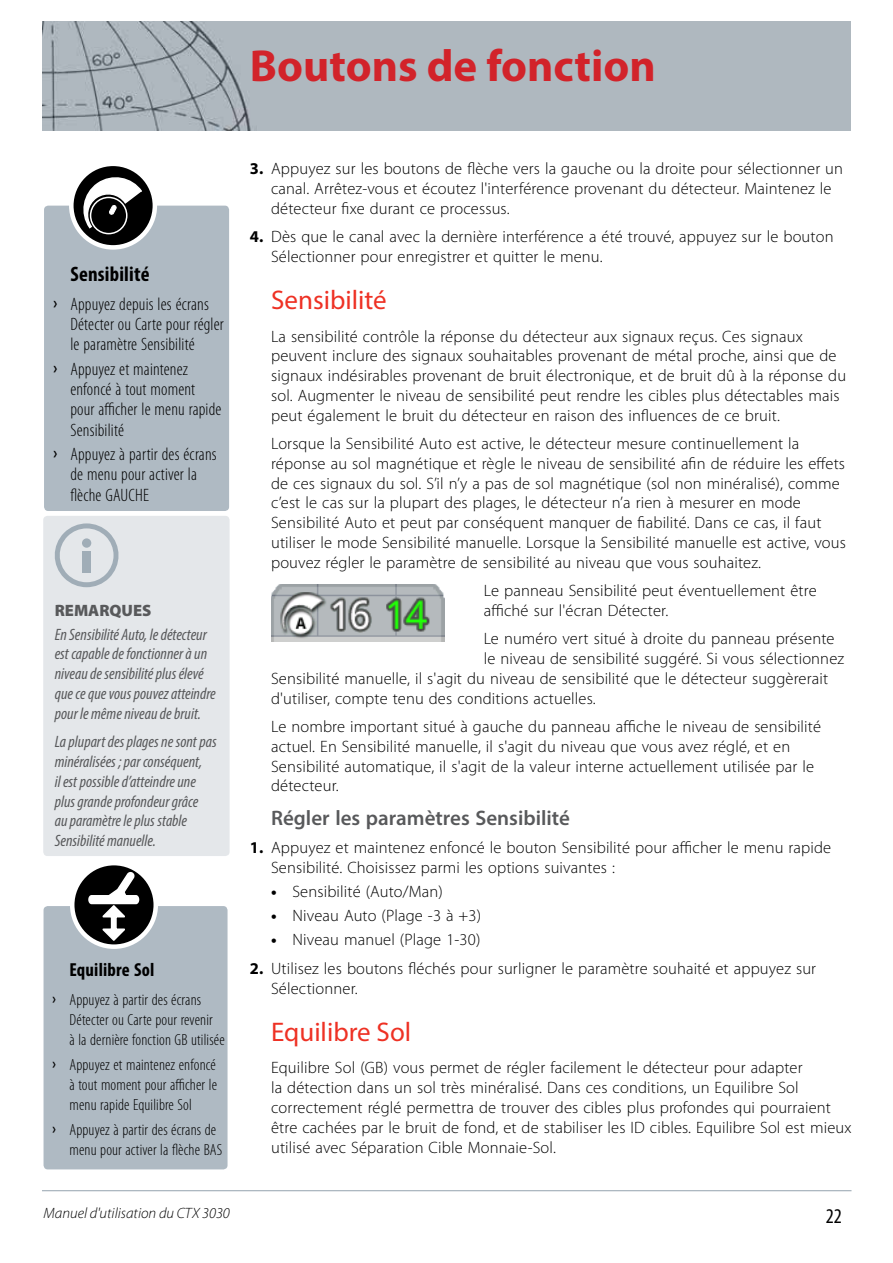
<style>
.page{position:relative;width:893px;height:1263px;background:#fff}
.page>*{position:absolute;margin:0;border:0;box-sizing:border-box;transform-origin:0 0}
.t1{font:700 45px "Myriad Pro";color:#d2232a}
.t2{font:27px "Myriad Pro";color:#ee3124}
.t3{font:600 21px "Myriad Pro";color:#58595b}
.t4{font:700 condensed 21px "Myriad Pro";letter-spacing:.01em;color:#000}
.t5{font:condensed 21px "Myriad Pro";color:#000}
.t6{font:700 condensed 18.9px "Myriad Pro";letter-spacing:.01em;color:#000}
.t7{font:300 condensed 18px/20.2px "Myriad Pro";letter-spacing:.01em;color:#000}
.t8{font:300 16.5px/19.8px "Myriad Pro";letter-spacing:.01em;color:#000}
.t9{font:italic condensed 16.5px/19.8px "Myriad Pro";color:#58595b}
.t10{font:900 16.5px "Myriad Pro";color:#58595b}
.t11{font:300 condensed 16.2px/20.2px "Myriad Pro";letter-spacing:.01em;color:#000}
.t12{font:italic 300 15px "Myriad Pro";color:#000}
.s1{font-weight:700}
</style>
<div class="page">
<div style="left:43px;top:22px;width:807px;height:108px;background:#afb8bf"></div>
<hr style="left:42px;top:1190px;width:809px;height:1px;background:#a0adb7">
<img style="left:271px;top:584px;width:173px;height:58px">
<div style="left:44px;top:206px;width:185px;height:305px;background:#afbac3;border-radius:4px"></div>
<svg style="left:71px;top:164px;width:84px;height:83px;background:#353535"></svg>
<div style="left:69px;top:162px;width:88px;height:88px;border:4px solid #fff;border-radius:50%"></div>
<svg style="left:91px;top:197px;width:36px;height:37px"></svg>
<div style="left:90px;top:197px;width:38px;height:37px;border:2px solid #fff;border-radius:50%"></div>
<svg style="left:80px;top:172px;width:64px;height:58px"></svg>
<div style="left:43px;top:516px;width:187px;height:340px;background:#e4e7ea;border-radius:4px"></div>
<svg style="left:54px;top:523px;width:65px;height:64px"></svg>
<div style="left:82px;top:538px;width:9px;height:10px;background:#a0adb7;border-radius:50%"></div>
<div style="left:82px;top:551px;width:9px;height:21px;background:#a0adb7"></div>
<div style="left:44px;top:906px;width:184px;height:263px;background:#afbac3;border-radius:4px"></div>
<svg style="left:72px;top:863px;width:84px;height:84px;background:#333"></svg>
<div style="left:70px;top:861px;width:88px;height:88px;border:4px solid #fff;border-radius:50%"></div>
<svg style="left:88px;top:870px;width:52px;height:73px"></svg>
<h1 class="t1" style="left:250px;top:37px;width:407px">Boutons de fonction</h1>
<p class="t4" style="left:70px;top:261px;width:81px">Sensibilité</p>
<p class="t7" style="left:70px;top:294px;width:155px">Appuyez depuis les écrans<br>Détecter ou Carte pour régler le paramètre Sensibilité</p>
<p class="t7" style="left:70px;top:359px;width:153px">Appuyez et maintenez enfoncé à tout moment pour afficher le menu rapide<br>Sensibilité</p>
<p class="t7" style="left:70px;top:444px;width:148px">Appuyez à partir des écrans de menu pour activer la flèche GAUCHE</p>
<p class="t10" style="left:55px;top:601px;width:98px">REMARQUES</p>
<p class="t9" style="left:55px;top:624px;width:163px">En Sensibilité Auto, le détecteur est capable de fonctionner à un niveau de sensibilité plus élevé que ce que vous pouvez atteindre pour le même niveau de bruit.</p>
<p class="t9" style="left:55px;top:731px;width:163px">La plupart des plages ne sont pas minéralisées ; par conséquent,<br>il est possible d’atteindre une plus grande profondeur grâce<br>au paramètre le plus stable<br>Sensibilité manuelle.</p>
<p class="t6" style="left:69px;top:958px;width:87px">Equilibre Sol</p>
<p class="t11" style="left:69px;top:989px;width:157px">Appuyez à partir des écrans<br>Détecter ou Carte pour revenir<br>à la dernière fonction GB utilisée</p>
<p class="t11" style="left:69px;top:1054px;width:149px;text-align:justify">Appuyez et maintenez enfoncé à tout moment pour afficher le menu rapide Equilibre Sol</p>
<p class="t11" style="left:69px;top:1119px;width:154px">Appuyez à partir des écrans de menu pour activer la flèche BAS</p>
<p class="t12" style="left:44px;top:1205px;width:188px">Manuel d'utilisation du CTX 3030</p>
<p class="t8" style="left:271px;top:159px;width:573px;text-indent:-21px"><span class="s1">3.</span> Appuyez sur les boutons de flèche vers la gauche ou la droite pour sélectionner un canal. Arrêtez-vous et écoutez l'interférence provenant du détecteur. Maintenez le détecteur fixe durant ce processus.</p>
<p class="t8" style="left:271px;top:227px;width:564px;text-indent:-21px"><span class="s1">4.</span> Dès que le canal avec la dernière interférence a été trouvé, appuyez sur le bouton<br>Sélectionner pour enregistrer et quitter le menu.</p>
<h2 class="t2" style="left:271px;top:283px;width:117px">Sensibilité</h2>
<p class="t8" style="left:271px;top:326px;width:577px">La sensibilité contrôle la réponse du détecteur aux signaux reçus. Ces signaux peuvent inclure des signaux souhaitables provenant de métal proche, ainsi que de signaux indésirables provenant de bruit électronique, et de bruit dû à la réponse du sol. Augmenter le niveau de sensibilité peut rendre les cibles plus détectables mais peut également le bruit du détecteur en raison des influences de ce bruit.</p>
<p class="t8" style="left:271px;top:434px;width:576px">Lorsque la Sensibilité Auto est active, le détecteur mesure continuellement la réponse au sol magnétique et règle le niveau de sensibilité afin de réduire les effets de ces signaux du sol. S’il n’y a pas de sol magnétique (sol non minéralisé), comme c’est le cas sur la plupart des plages, le détecteur n’a rien à mesurer en mode Sensibilité Auto et peut par conséquent manquer de fiabilité. Dans ce cas, il faut utiliser le mode Sensibilité manuelle. Lorsque la Sensibilité manuelle est active, vous pouvez régler le paramètre de sensibilité au niveau que vous souhaitez.</p>
<p class="t8" style="left:484px;top:581px;width:334px">Le panneau Sensibilité peut éventuellement être affiché sur l'écran Détecter.</p>
<p class="t8" style="left:484px;top:629px;width:352px">Le numéro vert situé à droite du panneau présente</p>
<p class="t8" style="left:484px;top:649px;width:362px">le niveau de sensibilité suggéré. Si vous sélectionnez</p>
<p class="t8" style="left:271px;top:669px;width:559px">Sensibilité manuelle, il s'agit du niveau de sensibilité que le détecteur suggèrerait</p>
<p class="t8" style="left:271px;top:688px;width:326px">d'utiliser, compte tenu des conditions actuelles.</p>
<p class="t8" style="left:271px;top:717px;width:551px">Le nombre important situé à gauche du panneau affiche le niveau de sensibilité actuel. En Sensibilité manuelle, il s'agit du niveau que vous avez réglé, et en Sensibilité automatique, il s'agit de la valeur interne actuellement utilisée par le détecteur.</p>
<p class="t3" style="left:271px;top:805px;width:300px">Régler les paramètres Sensibilité</p>
<p class="t8" style="left:271px;top:838px;width:562px;text-indent:-21px"><span class="s1">1.</span> Appuyez et maintenez enfoncé le bouton Sensibilité pour afficher le menu rapide<br>Sensibilité. Choisissez parmi les options suivantes :</p>
<p class="t8" style="left:271px;top:882px;width:173px"><span class="s1">•</span> Sensibilité (Auto/Man)</p>
<p class="t8" style="left:271px;top:906px;width:212px"><span class="s1">•</span> Niveau Auto (Plage -3 à +3)</p>
<p class="t8" style="left:271px;top:930px;width:211px"><span class="s1">•</span> Niveau manuel (Plage 1-30)</p>
<p class="t8" style="left:271px;top:958px;width:547px;text-indent:-21px"><span class="s1">2.</span> Utilisez les boutons fléchés pour surligner le paramètre souhaité et appuyez sur<br>Sélectionner.</p>
<h2 class="t2" style="left:271px;top:1015px;width:142px">Equilibre Sol</h2>
<p class="t8" style="left:271px;top:1058px;width:582px">Equilibre Sol (GB) vous permet de régler facilement le détecteur pour adapter<br>la détection dans un sol très minéralisé. Dans ces conditions, un Equilibre Sol correctement réglé permettra de trouver des cibles plus profondes qui pourraient être cachées par le bruit de fond, et de stabiliser les ID cibles. Equilibre Sol est mieux utilisé avec Séparation Cible Monnaie-Sol.</p>
<p class="t5" style="left:826px;top:1203px;width:18px">22</p>
</div>
